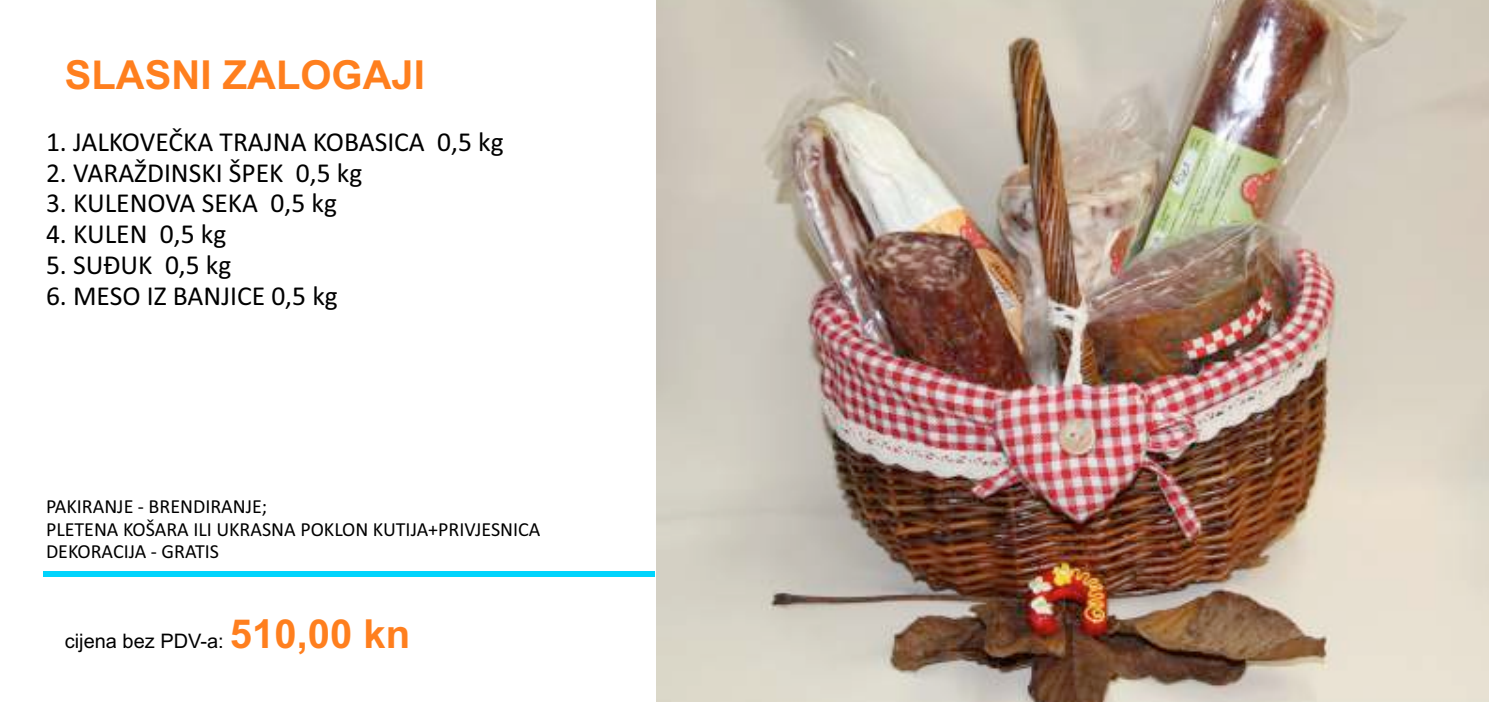
<style>
.page{position:relative;width:1489px;height:702px;background:#fff}
.page>*{position:absolute;margin:0;border:0;box-sizing:border-box;transform-origin:0 0}
.t1{font:700 40px "Arial";color:#ff7f1e}
.t2{font:27.5px "Calibri";color:#000}
.t3{font:20px/22.2px "Calibri";color:#000}
.t4{font:20px "Arial";color:#000}
</style>
<div class="page">
<div style="left:44px;top:571px;width:611px;height:5px;background:#00d4fd"></div>
<img style="left:656px;top:0;width:832px;height:702px">
<h1 class="t1" style="left:65px;top:59px;width:362px">SLASNI ZALOGAJI</h1>
<p class="t2" style="left:46px;top:130px;width:459px">1. JALKOVEČKA TRAJNA KOBASICA 0,5 kg</p>
<p class="t2" style="left:46px;top:161px;width:318px">2. VARAŽDINSKI ŠPEK 0,5 kg</p>
<p class="t2" style="left:46px;top:192px;width:292px">3. KULENOVA SEKA 0,5 kg</p>
<p class="t2" style="left:46px;top:222px;width:182px">4. KULEN 0,5 kg</p>
<p class="t2" style="left:46px;top:253px;width:187px">5. SUĐUK 0,5 kg</p>
<p class="t2" style="left:46px;top:284px;width:293px">6. MESO IZ BANJICE 0,5 kg</p>
<p class="t3" style="left:46px;top:497px;width:496px">PAKIRANJE - BRENDIRANJE;<br>PLETENA KOŠARA ILI UKRASNA POKLON KUTIJA+PRIVJESNICA<br>DEKORACIJA - GRATIS</p>
<p class="t4" style="left:65px;top:633px;width:160px">cijena bez PDV-a:</p>
<h1 class="t1" style="left:230px;top:618px;width:182px">510,00 kn</h1>
</div>
